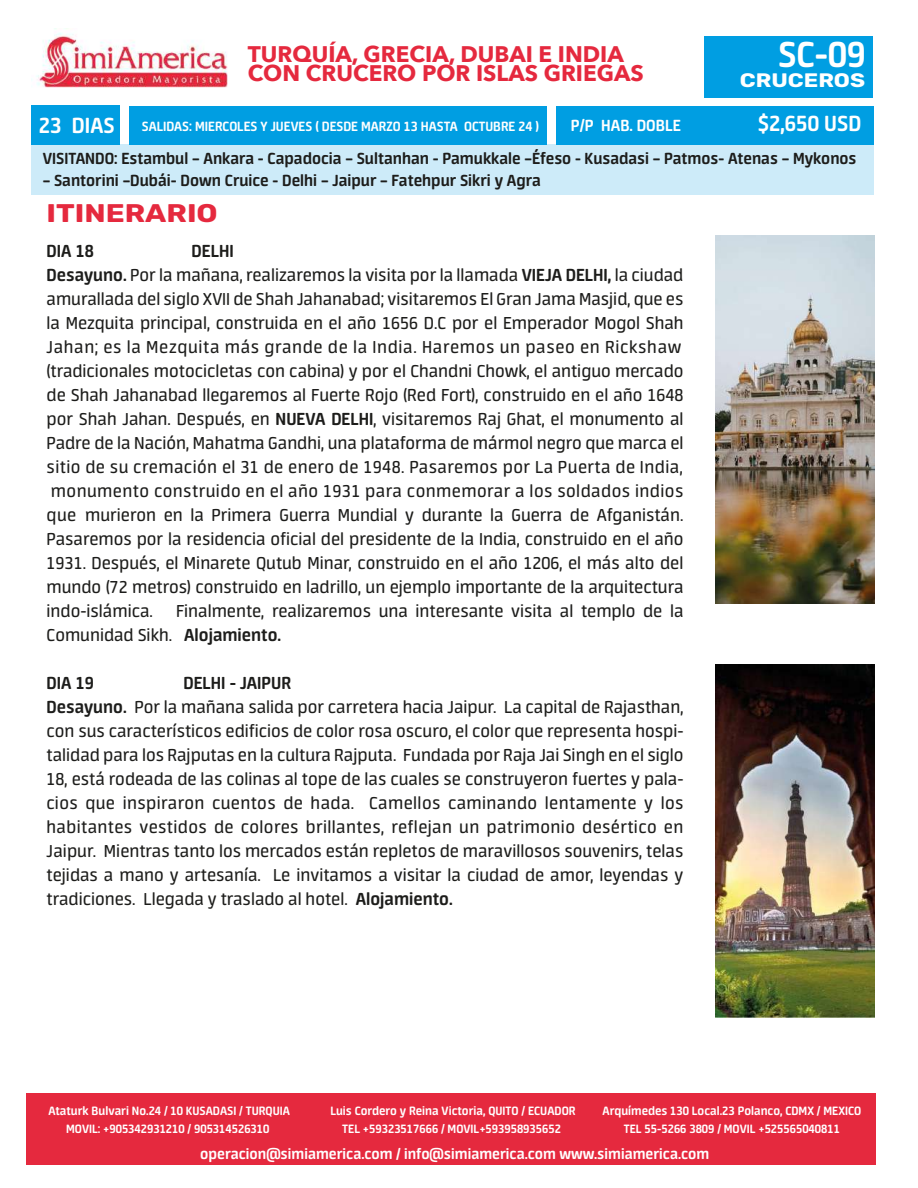
<style>
.page{position:relative;width:918px;height:1188px;background:#fff}
.page>*{position:absolute;margin:0;border:0;box-sizing:border-box;transform-origin:0 0}
.t1{font:700 40.5px "Neuron";color:#fff}
.t2{font:300 25.5px "Rubik";color:#e5293e;scale:1.16 1}
.t3{font:700 24.45px "Neuron";color:#fff}
.t4{font:700 22.5px/19.5px "Avenir Next";color:#e5293e}
.t5{font:19.5px/24px "Neuron";color:#1d1d1b}
.t6{font:700 19.5px "Neuron";color:#1d1d1b}
.t7{font:300 19.5px "Rubik";color:#fff;scale:1.16 1}
.t8{font:700 18px "Neuron";color:#1d1d1b}
.t9{font:700 18px "Neuron";color:#fff}
.t10{font:700 16.5px "Neuron";color:#fff}
.t11{font:700 15px "Neuron";color:#fff}
.t12{font:700 13.5px/18px "Neuron";color:#fff;text-align:center}
.s1{font-size:24.45px}
.s2{font-weight:700}
</style>
<div class="page">
<div style="left:27px;top:1093px;width:849px;height:72px;background:#e5293e"></div>
<div style="left:32px;top:145px;width:842px;height:50px;background:#cdebf9"></div>
<img style="left:36px;top:33px;width:192px;height:55px">
<div style="left:129px;top:106px;width:418px;height:38px;background:#009ee2"></div>
<div style="left:32px;top:105px;width:88px;height:39px;background:#009ee2"></div>
<div style="left:557px;top:106px;width:317px;height:39px;background:#009ee2"></div>
<div style="left:705px;top:36px;width:168px;height:62px;background:#009ee2"></div>
<img style="left:715px;top:665px;width:160px;height:353px">
<img style="left:716px;top:236px;width:158px;height:368px">
<p class="t4" style="left:248px;top:44px;width:397px">TURQUÍA, GRECIA, DUBAI E INDIA<br>CON CRUCERO POR ISLAS GRIEGAS</p>
<p class="t11" style="left:39px;top:118px;width:502px"><span class="s1">23 DIAS</span> SALIDAS: MIERCOLES Y JUEVES ( DESDE MARZO 13 HASTA OCTUBRE 24 )</p>
<p class="t9" style="left:571px;top:115px;width:111px">P/P HAB. DOBLE</p>
<h1 class="t1" style="left:778px;top:31px;width:89px">SC-09</h1>
<p class="t7" style="left:740px;top:66px;width:109px">CRUCEROS</p>
<p class="t3" style="left:758px;top:110px;width:105px">$2,650 USD</p>
<p class="t8" style="left:43px;top:148px;width:815px">VISITANDO: Estambul – Ankara - Capadocia – Sultanhan - Pamukkale –Éfeso - Kusadasi – Patmos- Atenas – Mykonos</p>
<p class="t8" style="left:43px;top:170px;width:500px">– Santorini –Dubái- Down Cruice - Delhi – Jaipur – Fatehpur Sikri y Agra</p>
<h2 class="t2" style="left:47px;top:195px;width:149px">ITINERARIO</h2>
<p class="t5" style="left:47px;top:239px;width:638px;text-indent:145px"><span class="s2">DELHI<br>Desayuno.</span> Por la mañana, realizaremos la visita por la llamada <span class="s2">VIEJA DELHI,</span> la ciudad amurallada del siglo XVII de Shah Jahanabad; visitaremos El Gran Jama Masjid, que es la Mezquita principal, construida en el año 1656 D.C por el Emperador Mogol Shah Jahan; es la Mezquita más grande de la India. Haremos un paseo en Rickshaw (tradicionales motocicletas con cabina) y por el Chandni Chowk, el antiguo mercado de Shah Jahanabad llegaremos al Fuerte Rojo (Red Fort), construido en el año 1648 por Shah Jahan. Después, en <span class="s2">NUEVA DELHI</span>, visitaremos Raj Ghat, el monumento al Padre de la Nación, Mahatma Gandhi, una plataforma de mármol negro que marca el sitio de su cremación el 31 de enero de 1948. Pasaremos por La Puerta de India, monumento construido en el año 1931 para conmemorar a los soldados indios que murieron en la Primera Guerra Mundial y durante la Guerra de Afganistán.<br>Pasaremos por la residencia oficial del presidente de la India, construido en el año 1931. Después, el Minarete Qutub Minar, construido en el año 1206, el más alto del mundo (72 metros) construido en ladrillo, un ejemplo importante de la arquitectura indo-islámica. Finalmente, realizaremos una interesante visita al templo de la Comunidad Sikh. <span class="s2">Alojamiento.</span></p>
<p class="t6" style="left:47px;top:672px;width:49px">DIA 19</p>
<p class="t6" style="left:47px;top:240px;width:49px">DIA 18</p>
<p class="t5" style="left:47px;top:671px;width:638px;text-indent:137px"><span class="s2">DELHI - JAIPUR<br>Desayuno.</span> Por la mañana salida por carretera hacia Jaipur. La capital de Rajasthan, con sus característicos edificios de color rosa oscuro, el color que representa hospi&shy;talidad para los Rajputas en la cultura Rajputa. Fundada por Raja Jai Singh en el siglo 18, está rodeada de las colinas al tope de las cuales se construyeron fuertes y pala&shy;cios que inspiraron cuentos de hada. Camellos caminando lentamente y los habitantes vestidos de colores brillantes, reflejan un patrimonio desértico en Jaipur. Mientras tanto los mercados están repletos de maravillosos souvenirs, telas tejidas a mano y artesanía. Le invitamos a visitar la ciudad de amor, leyendas y tradiciones. Llegada y traslado al hotel. <span class="s2">Alojamiento.</span></p>
<p class="t12" style="left:48px;top:1102px;width:243px">Ataturk Bulvari No.24 / 10 KUSADASI / TURQUIA<br>MOVIL: +905342931210 / 905314526310</p>
<p class="t12" style="left:330px;top:1102px;width:247px">Luis Cordero y Reina Victoria, QUITO / ECUADOR<br>TEL +59323517666 / MOVIL+593958935652</p>
<p class="t12" style="left:603px;top:1102px;width:260px">Arquímedes 130 Local.23 Polanco, CDMX / MEXICO<br>TEL 55-5266 3809 / MOVIL +525565040811</p>
<p class="t10" style="left:200px;top:1145px;width:511px">operacion@simiamerica.com / info@simiamerica.com www.simiamerica.com</p>
</div>
